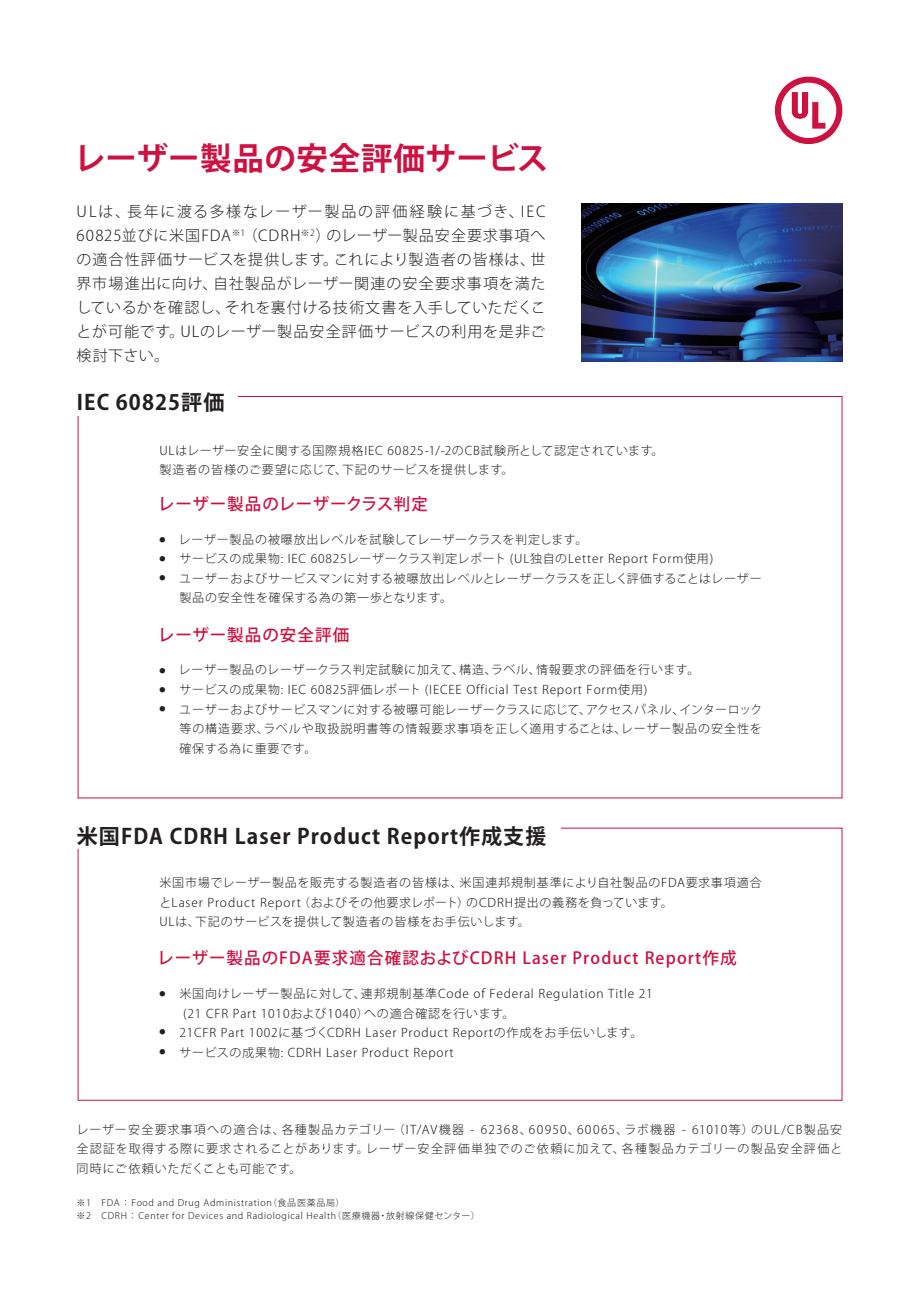
<style>
.page{position:relative;width:919px;height:1289px;background:#fff}
.page>*{position:absolute;margin:0;border:0;box-sizing:border-box;transform-origin:0 0}
.t1{font:700 31.5px "Koz Go Pro";letter-spacing:.01em;color:#cd1141}
.t2{font:700 21px "Koz Go Pro";letter-spacing:.05em;color:#231f20}
.t3{font:500 16.5px "Koz Go Pro";letter-spacing:.07em;color:#cd1141}
.t4{font:500 16.5px "Koz Go Pro";letter-spacing:.05em;color:#cd1141}
.t5{font:300 15px/24px "Koz Go Pro";letter-spacing:.04em;color:#231f20;text-align:justify}
.t6{font:300 12px/19.5px "Koz Go Pro";letter-spacing:.07em;color:#231f20}
.t7{font:300 9px/13.5px "Koz Go Pro";letter-spacing:.075em;color:#231f20}
.t8{font:500 6px "Koz Go Pro";color:#231f20}
</style>
<div class="page">
<svg style="left:775px;top:76px;width:68px;height:68px"></svg>
<img style="left:581px;top:204px;width:261px;height:157px">
<h1 class="t1" style="left:74px;top:138px;width:476px">レーザー製品の安全評価サービス</h1>
<p class="t5" style="left:77px;top:200px;width:470px">ULは、長年に渡る多様なレーザー製品の評価経験に基づき、IEC 60825並びに米国FDA<sup>※1</sup>（CDRH<sup>※2</sup>）のレーザー製品安全要求事項への適合性評価サービスを提供します。これにより製造者の皆様は、世界市場進出に向け、自社製品がレーザー関連の安全要求事項を満たしているかを確認し、それを裏付ける技術文書を入手していただくことが可能です。ULのレーザー製品安全評価サービスの利用を是非ご検討下さい。</p>
<h2 class="t2" style="left:77px;top:389px;width:149px">IEC 60825評価</h2>
<p class="t6" style="left:159px;top:441px;width:505px">ULはレーザー安全に関する国際規格IEC 60825-1/-2のCB試験所として認定されています。製造者の皆様のご要望に応じて、下記のサービスを提供します。</p>
<h3 class="t4" style="left:158px;top:493px;width:271px">レーザー製品のレーザークラス判定</h3>
<p class="t8" style="left:159px;top:536px;width:7px">●</p>
<p class="t8" style="left:159px;top:555px;width:7px">●</p>
<p class="t8" style="left:159px;top:574px;width:7px">●</p>
<p class="t6" style="left:178px;top:529px;width:584px">レーザー製品の被曝放出レベルを試験してレーザークラスを判定します。<br>サービスの成果物: IEC 60825レーザークラス判定レポート (UL独自のLetter Report Form使用)<br>ユーザーおよびサービスマンに対する被曝放出レベルとレーザークラスを正しく評価することはレーザー製品の安全性を確保する為の第一歩となります。</p>
<h3 class="t3" style="left:158px;top:624px;width:193px">レーザー製品の安全評価</h3>
<p class="t8" style="left:159px;top:666px;width:7px">●</p>
<p class="t8" style="left:159px;top:685px;width:7px">●</p>
<p class="t8" style="left:159px;top:705px;width:7px">●</p>
<p class="t6" style="left:178px;top:660px;width:585px">レーザー製品のレーザークラス判定試験に加えて、構造、ラベル、情報要求の評価を行います。<br>サービスの成果物: IEC 60825評価レポート (IECEE Official Test Report Form使用)<br>ユーザーおよびサービスマンに対する被曝可能レーザークラスに応じて、アクセスパネル、インターロック等の構造要求、ラベルや取扱説明書等の情報要求事項を正しく適用することは、レーザー製品の安全性を確保する為に重要です。</p>
<h2 class="t2" style="left:77px;top:822px;width:471px">米国FDA CDRH Laser Product Report作成支援</h2>
<p class="t6" style="left:159px;top:873px;width:603px">米国市場でレーザー製品を販売する製造者の皆様は、米国連邦規制基準により自社製品のFDA要求事項適合とLaser Product Report（およびその他要求レポート）のCDRH提出の義務を負っています。<br>ULは、下記のサービスを提供して製造者の皆様をお手伝いします。</p>
<h3 class="t3" style="left:157px;top:947px;width:581px">レーザー製品のFDA要求適合確認およびCDRH Laser Product Report作成</h3>
<p class="t8" style="left:159px;top:990px;width:7px">●</p>
<p class="t8" style="left:159px;top:1028px;width:7px">●</p>
<p class="t8" style="left:159px;top:1047px;width:7px">●</p>
<p class="t6" style="left:179px;top:984px;width:474px">米国向けレーザー製品に対して、連邦規制基準Code of Federal Regulation Title 21</p>
<p class="t6" style="left:183px;top:1003px;width:333px">(21 CFR Part 1010および1040）への適合確認を行います。</p>
<p class="t6" style="left:179px;top:1023px;width:464px">21CFR Part 1002に基づくCDRH Laser Product Reportの作成をお手伝いします。</p>
<p class="t6" style="left:179px;top:1042px;width:275px">サービスの成果物: CDRH Laser Product Report</p>
<p class="t6" style="left:77px;top:1119px;width:767px;text-align:justify">レーザー安全要求事項への適合は、各種製品カテゴリー（IT/AV機器 - 62368、60950、60065、ラボ機器 - 61010等）のUL/CB製品安全認証を取得する際に要求されることがあります。レーザー安全評価単独でのご依頼に加えて、各種製品カテゴリーの製品安全評価と同時にご依頼いただくことも可能です。</p>
<p class="t7" style="left:77px;top:1195px;width:405px">※1　FDA ： Food and Drug Administration（食品医薬品局）<br>※2　CDRH ： Center for Devices and Radiological Health（医療機器・放射線保健センター）</p>
</div>
